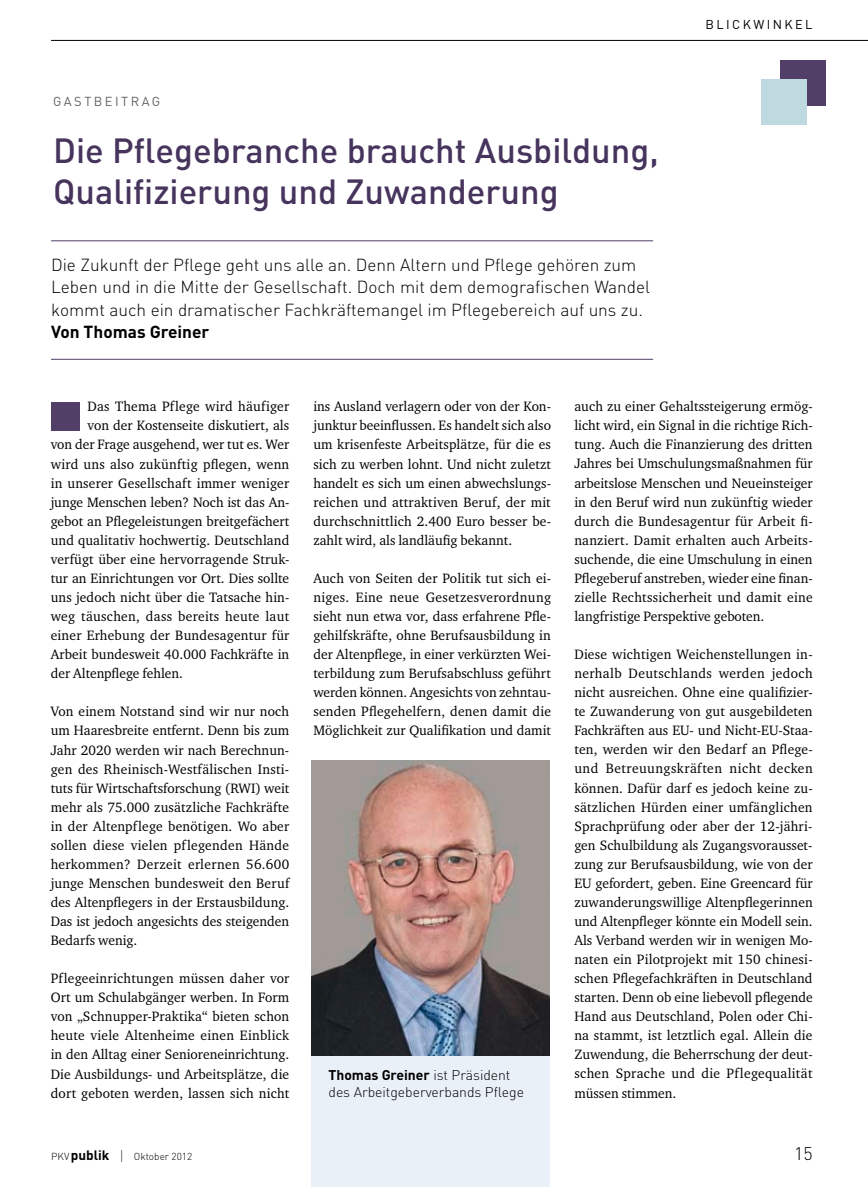
<style>
.page{position:relative;width:868px;height:1187px;background:#fff}
.page>*{position:absolute;margin:0;border:0;box-sizing:border-box;transform-origin:0 0}
.t1{font:500 34.5px/40.5px "DINOT";color:#46345d}
.t2{font:300 18px "DINOT";color:#000}
.t3{font:300 17.25px/22.5px "DINOT";color:#000}
.t4{font:700 17.25px "DINOT";color:#000}
.t5{font:13.95px/19px "Charter ITC Std";letter-spacing:.01em;color:#000;text-align:justify}
.t6{font:300 13.95px/17.1px "DINOT";color:#000}
.t7{font:12.9px "DINOT";letter-spacing:.19em;color:#636365}
.t8{font:12.75px "DINOT";letter-spacing:.19em;color:#000}
.t9{font:300 10.05px "DINOT";color:#000}
.s1{font-weight:700}
.s2{font-weight:700;font-size:13.5px}
.s3{font-size:14.1px}
</style>
<div class="page">
<hr style="left:51px;top:40px;width:816px;height:1px;background:#000">
<hr style="left:51px;top:240px;width:602px;height:1px;background:#523f67">
<hr style="left:51px;top:359px;width:602px;height:1px;background:#523f67">
<div style="left:780px;top:61px;width:45px;height:45px;background:#523f67"></div>
<div style="left:761px;top:79px;width:45px;height:45px;background:#bedae0"></div>
<div style="left:51px;top:401px;width:29px;height:29px;background:#523f67"></div>
<img style="left:311px;top:760px;width:238px;height:296px">
<div style="left:311px;top:1056px;width:238px;height:130px;background:#e9f0f8"></div>
<p class="t7" style="left:53px;top:92px;width:107px">G ASTBE ITRAG</p>
<h1 class="t1" style="left:53px;top:129px;width:607px">Die Pflegebranche braucht Ausbildung,<br>Qualifizierung und Zuwanderung</h1>
<p class="t3" style="left:51px;top:253px;width:600px">Die Zukunft der Pflege geht uns alle an. Denn Altern und Pflege gehören zum<br>Leben und in die Mitte der Gesellschaft. Doch mit dem demografischen Wandel kommt auch ein dramatischer Fachkräftemangel im Pflegebereich auf uns zu.</p>
<p class="t4" style="left:51px;top:320px;width:160px">Von Thomas Greiner</p>
<p class="t8" style="left:705px;top:16px;width:78px">BLICK WINKE</p>
<p class="t8" style="left:805px;top:16px;width:9px">L</p>
<p class="t5" style="left:87px;top:397px;width:203px">Das Thema Pflege wird häufiger</p>
<p class="t5" style="left:87px;top:416px;width:203px">von der Kostenseite diskutiert, als</p>
<p class="t5" style="left:51px;top:435px;width:240px">von der Frage ausgehend, wer tut es. Wer</p>
<p class="t5" style="left:51px;top:454px;width:240px">wird uns also zukünftig pflegen, wenn</p>
<p class="t5" style="left:51px;top:473px;width:240px">in unserer Gesellschaft immer weniger</p>
<p class="t5" style="left:51px;top:492px;width:240px">junge Menschen leben? Noch ist das An-</p>
<p class="t5" style="left:51px;top:511px;width:240px">gebot an Pflegeleistungen breitgefächert</p>
<p class="t5" style="left:51px;top:530px;width:240px">und qualitativ hochwertig. Deutschland</p>
<p class="t5" style="left:51px;top:549px;width:240px">verfügt über eine hervorragende Struk-</p>
<p class="t5" style="left:51px;top:568px;width:240px">tur an Einrichtungen vor Ort. Dies sollte</p>
<p class="t5" style="left:51px;top:587px;width:240px">uns jedoch nicht über die Tatsache hin-</p>
<p class="t5" style="left:51px;top:606px;width:240px">weg täuschen, dass bereits heute laut</p>
<p class="t5" style="left:51px;top:625px;width:240px">einer Erhebung der Bundesagentur für</p>
<p class="t5" style="left:51px;top:644px;width:240px">Arbeit bundesweit 40.000 Fachkräfte in</p>
<p class="t5" style="left:51px;top:663px;width:134px">der Altenpflege fehlen.</p>
<p class="t5" style="left:51px;top:701px;width:240px">Von einem Notstand sind wir nur noch um Haaresbreite entfernt. Denn bis zum Jahr 2020 werden wir nach Berechnun&shy;gen des Rheinisch-Westfälischen Insti&shy;tuts für Wirtschaftsforschung (RWI) weit mehr als 75.000 zusätzliche Fachkräfte in der Altenpflege benötigen. Wo aber sollen diese vielen pflegenden Hände herkommen? Derzeit erlernen 56.600 junge Menschen bundesweit den Beruf des Altenpflegers in der Erstausbildung.<br>Das ist jedoch angesichts des steigenden Bedarfs wenig.</p>
<p class="t5" style="left:51px;top:968px;width:240px">Pflegeeinrichtungen müssen daher vor Ort um Schulabgänger werben. In Form von „Schnupper-Praktika“ bieten schon heute viele Altenheime einen Einblick in den Alltag einer Senioreneinrichtung.<br>Die Ausbildungs- und Arbeitsplätze, die dort geboten werden, lassen sich nicht</p>
<p class="t5" style="left:313px;top:397px;width:239px">ins Ausland verlagern oder von der Kon&shy;junktur beeinflussen. Es handelt sich also um krisenfeste Arbeitsplätze, für die es sich zu werben lohnt. Und nicht zuletzt handelt es sich um einen abwechslungs&shy;reichen und attraktiven Beruf, der mit durchschnittlich 2.400 Euro besser be&shy;zahlt wird, als landläufig bekannt.</p>
<p class="t5" style="left:313px;top:568px;width:239px">Auch von Seiten der Politik tut sich ei&shy;niges. Eine neue Gesetzesverordnung sieht nun etwa vor, dass erfahrene Pfle&shy;gehilfskräfte, ohne Berufsausbildung in der Altenpflege, in einer verkürzten Wei&shy;terbildung zum Berufsabschluss geführt werden können. Angesichts von zehntau&shy;senden Pflegehelfern, denen damit die Möglichkeit zur Qualifikation und damit</p>
<p class="t6" style="left:328px;top:1065px;width:197px"><span class="s1">Thomas Greiner</span> ist Präsident des Arbeitgeberverbands Pflege</p>
<p class="t5" style="left:574px;top:397px;width:240px">auch zu einer Gehaltssteigerung ermög&shy;licht wird, ein Signal in die richtige Rich&shy;tung. Auch die Finanzierung des dritten Jahres bei Umschulungsmaßnahmen für arbeitslose Menschen und Neueinsteiger in den Beruf wird nun zukünftig wieder durch die Bundesagentur für Arbeit fi&shy;nanziert. Damit erhalten auch Arbeits&shy;suchende, die eine Umschulung in einen Pflegeberuf anstreben, wieder eine finan&shy;zielle Rechtssicherheit und damit eine langfristige Perspektive geboten.</p>
<p class="t5" style="left:574px;top:644px;width:240px">Diese wichtigen Weichenstellungen in&shy;nerhalb Deutschlands werden jedoch nicht ausreichen. Ohne eine qualifizier&shy;te Zuwanderung von gut ausgebildeten Fachkräften aus EU- und Nicht-EU-Staa&shy;ten, werden wir den Bedarf an Pflege&shy;und Betreuungskräften nicht decken können. Dafür darf es jedoch keine zu&shy;sätzlichen Hürden einer umfänglichen Sprachprüfung oder aber der 12-jähri&shy;gen Schulbildung als Zugangsvorausset&shy;zung zur Berufsausbildung, wie von der EU gefordert, geben. Eine Greencard für zuwanderungswillige Altenpflegerinnen und Altenpfleger könnte ein Modell sein.<br>Als Verband werden wir in wenigen Mo&shy;naten ein Pilotprojekt mit 150 chinesi&shy;schen Pflegefachkräften in Deutschland starten. Denn ob eine liebevoll pflegende Hand aus Deutschland, Polen oder Chi&shy;na stammt, ist letztlich egal. Allein die Zuwendung, die Beherrschung der deut&shy;schen Sprache und die Pflegequalität müssen stimmen.</p>
<p class="t9" style="left:51px;top:1149px;width:143px">pkv <span class="s2">publik</span> <span class="s3">|</span> Oktober 2012</p>
<p class="t2" style="left:794px;top:1141px;width:20px">15</p>
</div>
